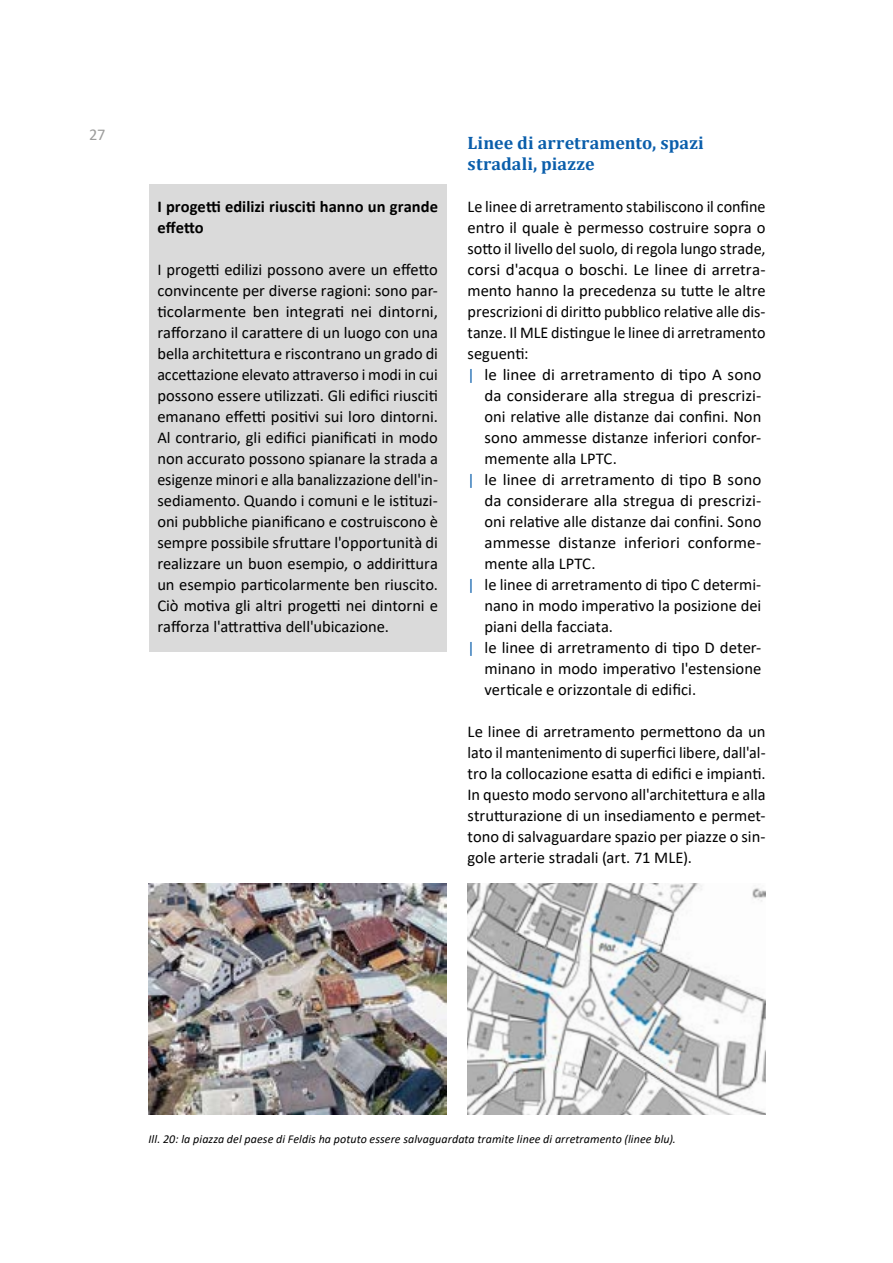
<style>
.page{position:relative;width:893px;height:1263px;background:#fff}
.page>*{position:absolute;margin:0;border:0;box-sizing:border-box;transform-origin:0 0}
.t1{font:700 18px/21px "Cambria";letter-spacing:.01em;color:#0a5eab}
.t2{font:16.5px/21px "Calibri";color:#000;text-align:justify}
.t3{font:700 16.5px/21px "Calibri";color:#000}
.t4{font:16.5px "Calibri";color:#9d9d9c}
.t5{font:italic 12px "Calibri";letter-spacing:.01em;color:#000}
.s1{font-size:15.75px;color:#0a5eab}
</style>
<div class="page">
<img style="left:149px;top:883px;width:297px;height:231px">
<img style="left:468px;top:883px;width:297px;height:231px">
<div style="left:149px;top:185px;width:297px;height:467px;background:#dadada"></div>
<p class="t4" style="left:89px;top:123px;width:18px">27</p>
<p class="t3" style="left:157px;top:195px;width:282px">I progetti edilizi riusciti hanno un grande effetto</p>
<p class="t2" style="left:157px;top:258px;width:282px">I progetti edilizi possono avere un effetto convincente per diverse ragioni: sono par&shy;ticolarmente ben integrati nei dintorni, rafforzano il carattere di un luogo con una bella architettura e riscontrano un grado di accettazione elevato attraverso i modi in cui possono essere utilizzati. Gli edifici riusciti emanano effetti positivi sui loro dintorni.<br>Al contrario, gli edifici pianificati in modo non accurato possono spianare la strada a esigenze minori e alla banalizzazione dell'in&shy;sediamento. Quando i comuni e le istituzi&shy;oni pubbliche pianificano e costruiscono è sempre possibile sfruttare l'opportunità di realizzare un buon esempio, o addirittura un esempio particolarmente ben riuscito.<br>Ciò motiva gli altri progetti nei dintorni e rafforza l'attrattiva dell'ubicazione.</p>
<p class="t1" style="left:468px;top:131px;width:238px">Linee di arretramento, spazi stradali, piazze</p>
<p class="t2" style="left:468px;top:195px;width:300px">Le linee di arretramento stabiliscono il confine</p>
<p class="t2" style="left:468px;top:216px;width:300px">entro il quale è permesso costruire sopra o</p>
<p class="t2" style="left:468px;top:237px;width:299px">sotto il livello del suolo, di regola lungo strade,</p>
<p class="t2" style="left:468px;top:258px;width:300px">corsi d'acqua o boschi. Le linee di arretra-</p>
<p class="t2" style="left:468px;top:279px;width:300px">mento hanno la precedenza su tutte le altre</p>
<p class="t2" style="left:468px;top:300px;width:300px">prescrizioni di diritto pubblico relative alle dis-</p>
<p class="t2" style="left:468px;top:321px;width:300px">tanze. Il MLE distingue le linee di arretramento</p>
<p class="t2" style="left:468px;top:342px;width:63px">seguenti:</p>
<p class="t2" style="left:468px;top:363px;width:295px"><span class="s1">|</span> le linee di arretramento di tipo A sono</p>
<p class="t2" style="left:485px;top:384px;width:278px">da considerare alla stregua di prescrizi-</p>
<p class="t2" style="left:485px;top:405px;width:278px">oni relative alle distanze dai confini. Non</p>
<p class="t2" style="left:485px;top:426px;width:278px">sono ammesse distanze inferiori confor-</p>
<p class="t2" style="left:485px;top:447px;width:134px">memente alla LPTC.</p>
<p class="t2" style="left:468px;top:468px;width:295px"><span class="s1">|</span> le linee di arretramento di tipo B sono</p>
<p class="t2" style="left:485px;top:489px;width:278px">da considerare alla stregua di prescrizi-</p>
<p class="t2" style="left:485px;top:510px;width:278px">oni relative alle distanze dai confini. Sono</p>
<p class="t2" style="left:485px;top:531px;width:278px">ammesse distanze inferiori conforme-</p>
<p class="t2" style="left:485px;top:552px;width:113px">mente alla LPTC.</p>
<p class="t2" style="left:468px;top:573px;width:295px"><span class="s1">|</span> le linee di arretramento di tipo C determi-</p>
<p class="t2" style="left:485px;top:594px;width:278px">nano in modo imperativo la posizione dei</p>
<p class="t2" style="left:485px;top:615px;width:130px">piani della facciata.</p>
<p class="t2" style="left:468px;top:636px;width:295px"><span class="s1">|</span> le linee di arretramento di tipo D deter-</p>
<p class="t2" style="left:485px;top:657px;width:278px">minano in modo imperativo l'estensione</p>
<p class="t2" style="left:485px;top:678px;width:213px">verticale e orizzontale di edifici.</p>
<p class="t2" style="left:468px;top:720px;width:300px">Le linee di arretramento permettono da un lato il mantenimento di superfici libere, dall'al&shy;tro la collocazione esatta di edifici e impianti.<br>In questo modo servono all'architettura e alla strutturazione di un insediamento e permet&shy;tono di salvaguardare spazio per piazze o sin&shy;gole arterie stradali (art. 71 MLE).</p>
<p class="t5" style="left:148px;top:1131px;width:529px">Ill. 20: la piazza del paese di Feldis ha potuto essere salvaguardata tramite linee di arretramento (linee blu).</p>
</div>
